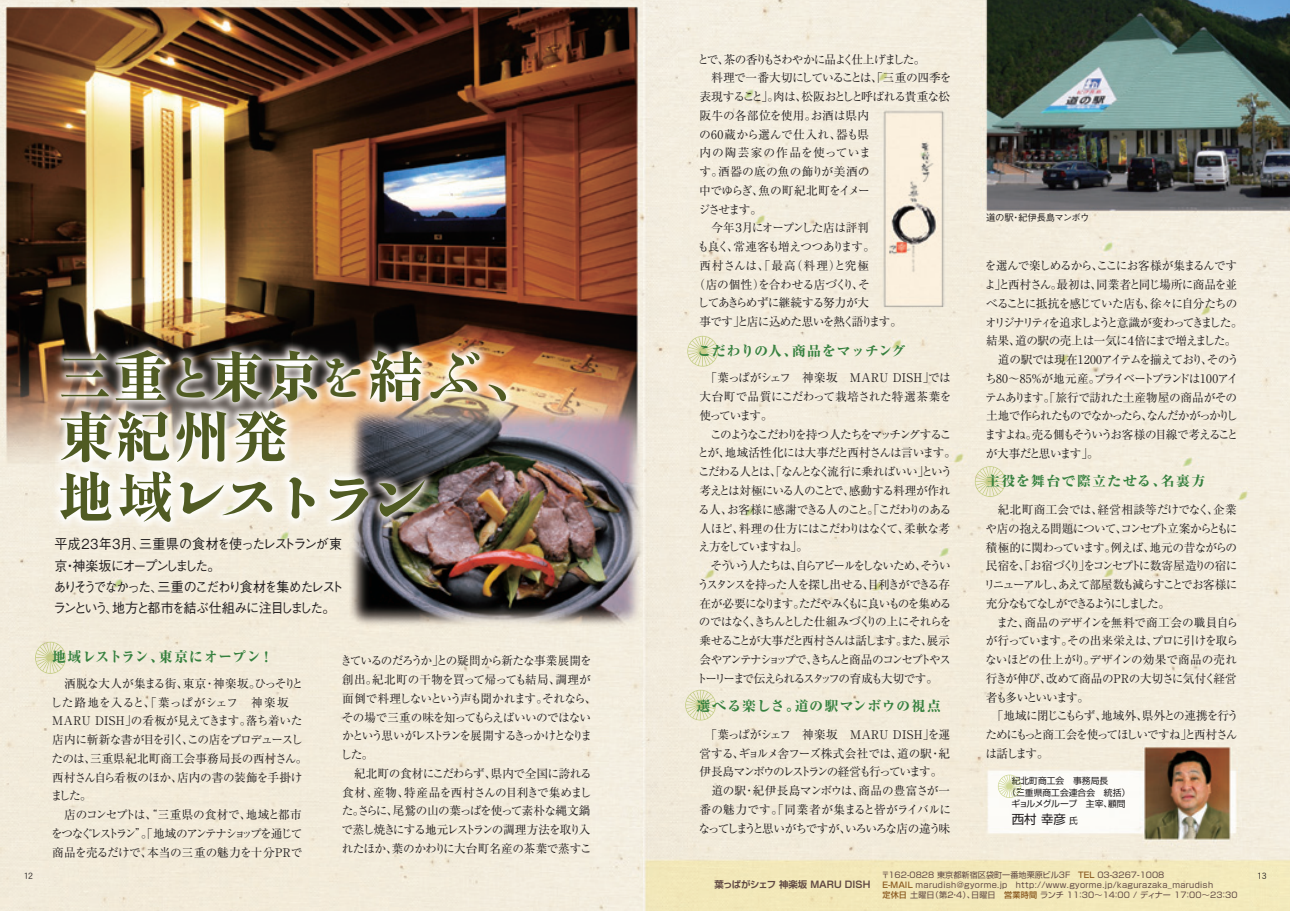
<style>
.page{position:relative;width:1290px;height:911px;background:#fff}
.page>*{position:absolute;margin:0;border:0;box-sizing:border-box;transform-origin:0 0}
.t1{font:59.25px "Shuuei 5 heavy 83 pv RKSJ H";letter-spacing:-.15em;color:#505b23}
.t2{font:55.5px/60px "Ryumin Pro Heavy 90 pv RKSJ H";letter-spacing:.04em;color:#505b23}
.t3{font:14.38px "Ryumin Pro Heavy 90 pv RKSJ H";letter-spacing:.055em;color:#35803e;scale:.96 1}
.t4{font:13.75px/21.2px "Gothic BBB Pro Medium 90 pv RKSJ H";letter-spacing:-.13em;color:#231f20;scale:.95 1}
.t5{font:13.75px "Ryumin Pro Heavy 90 pv RKSJ H";letter-spacing:.085em;color:#35803e}
.t6{font:13.75px "Ryumin Pro Heavy 90 pv RKSJ H";letter-spacing:.03em;color:#35803e}
.t7{font:13.75px "Ryumin Pro Heavy 90 pv RKSJ H";letter-spacing:.11em;color:#35803e}
.t8{font:12.5px "Shin Go Pro Regular 90 pv RKSJ H";color:#231f20}
.t9{font:11.88px/18.8px "Ryumin Pro Regular 90 pv RKSJ H";letter-spacing:-.075em;color:#231f20}
.t10{font:11.88px/18.8px "Ryumin Pro Regular 90 pv RKSJ H";letter-spacing:-.105em;color:#231f20}
.t11{font:11.88px/18.8px "Ryumin Pro Regular 90 pv RKSJ H";letter-spacing:-.045em;color:#231f20}
.t12{font:11.88px/18.8px "Ryumin Pro Regular 90 pv RKSJ H";letter-spacing:-.1em;color:#231f20}
.t13{font:11.88px "Ryumin Pro Regular 90 pv RKSJ H";letter-spacing:-.125em;color:#231f20}
.t14{font:11.88px "Ryumin Pro Regular 90 pv RKSJ H";letter-spacing:-.095em;color:#231f20}
.t15{font:11.88px "Ryumin Pro Regular 90 pv RKSJ H";letter-spacing:.01em;color:#231f20}
.t16{font:11.88px "Ryumin Pro Regular 90 pv RKSJ H";letter-spacing:-.185em;color:#231f20}
.t17{font:11.88px "Ryumin Pro Regular 90 pv RKSJ H";letter-spacing:-.115em;color:#231f20}
.t18{font:11.88px "Ryumin Pro Regular 90 pv RKSJ H";letter-spacing:-.04em;color:#231f20}
.t19{font:11.88px "Ryumin Pro Regular 90 pv RKSJ H";letter-spacing:-.055em;color:#231f20}
.t20{font:11.88px "Ryumin Pro Regular 90 pv RKSJ H";letter-spacing:-.035em;color:#231f20}
.t21{font:11.88px "Ryumin Pro Regular 90 pv RKSJ H";letter-spacing:-.02em;color:#231f20}
.t22{font:11.88px "Ryumin Pro Regular 90 pv RKSJ H";letter-spacing:-.11em;color:#231f20}
.t23{font:11.88px "Ryumin Pro Regular 90 pv RKSJ H";letter-spacing:.04em;color:#231f20}
.t24{font:11.88px "Ryumin Pro Regular 90 pv RKSJ H";letter-spacing:-.01em;color:#231f20}
.t25{font:11.88px "Ryumin Pro Regular 90 pv RKSJ H";letter-spacing:.075em;color:#231f20}
.t26{font:9.38px "Shin Go Pro De Bold 90 pv RKSJ H";letter-spacing:.005em;color:#5f4742}
.t27{font:9.38px "Gothic BBB Pro Medium 90 pv RKSJ H";letter-spacing:-.035em;color:#231f20}
.t28{font:8.75px "Shin Go Pro Regular 90 pv RKSJ H";letter-spacing:.005em;color:#231f20}
.t29{font:8.75px "Shin Go Pro Regular 90 pv RKSJ H";letter-spacing:-.03em;color:#231f20}
.t30{font:8.75px "DFPHS Gothic CID W3";color:#231f20}
.t31{font:8.12px/10px "Shin Go Pro Regular 90 pv RKSJ H";letter-spacing:.025em;color:#5f4742}
.s1{font-family:"Shuuei 5 Bold 83 pv RKSJ H";font-size:49.62px}
.s2{font-family:"Shuuei 5 Bold 83 pv RKSJ H"}
.s3{font-family:"Shuei Min Pro M 90 pv RKSJ H"}
.s4{font-family:"Ryumin Pro Heavy 90 pv RKSJ H";font-size:55.5px}
.s5{color:#0c1501}
.s6{font-size:8.75px}
.s7{font-family:"Shin Go Pro Medium 90 pv RKSJ H";color:#8a591e}
</style>
<div class="page">
<img style="left:0;top:0;width:1290px;height:911px">
<img style="left:687px;top:336px;width:31px;height:31px">
<img style="left:685px;top:689px;width:31px;height:31px">
<img style="left:975px;top:466px;width:30px;height:31px">
<img style="left:998px;top:774px;width:23px;height:24px">
<svg style="left:1012px;top:776px;width:9px;height:20px"></svg>
<img style="left:35px;top:641px;width:31px;height:33px">
<h2 class="t2" style="left:58px;top:342px;width:485px">三重<span class="s1">と</span>東京<span class="s1">を</span>結<span class="s2">ぶ</span><span class="s3">、</span>東紀州発</h2>
<h1 class="t1" style="left:58px;top:461px;width:372px"><span class="s4">地域</span>レストラン</h1>
<p class="t4" style="left:53px;top:532px;width:307px">平成23年３月、三重県の食材を使ったレストランが東京・神楽坂にオープンしました。<br>ありそうでなかった、三重のこだわり食材を集めたレストランという、地方と都市を結ぶ仕組みに注目しました。</p>
<p class="t3" style="left:52px;top:645px;width:232px">地域レストラン、東京にオープン！</p>
<p class="t11" style="left:50px;top:673px;width:259px">　洒脱な大人が集まる街、東京・神楽坂。ひっそりとした路地を入ると、「葉っぱがシェフ　神楽坂　<br>MARU DISH」の看板が見えてきます。落ち着いた店内に斬新な書が目を引く、この店をプロデュースしたのは、三重県紀北町商工会事務局長の西村さん。西村さん自ら看板のほか、店内の書の装飾を手掛けました。<br>　店のコンセプトは、“三重県の食材で、地域と都市をつなぐレストラン”。「地域のアンテナショップを通じて商品を売るだけで、本当の三重の魅力を十分PRで</p>
<p class="t9" style="left:340px;top:650px;width:258px">きているのだろうか」との疑問から新たな事業展開を創出。紀北町の干物を買って帰っても結局、調理が面倒で料理しないという声も聞かれます。それなら、その場で三重の味を知ってもらえばいいのではないかという思いがレストランを展開するきっかけとなりました。<br>　紀北町の食材にこだわらず、県内で全国に誇れる食材、産物、特産品を西村さんの目利きで集めました。さらに、尾鷲の山の葉っぱを使って素朴な縄文鍋で蒸し焼きにする地元レストランの調理方法を取り入れたほか、葉のかわりに大台町名産の茶葉で蒸すこ</p>
<p class="t13" style="left:697px;top:50px;width:230px">とで、茶の香りもさわやかに品よく仕上げました。</p>
<p class="t18" style="left:699px;top:69px;width:254px">　料理で一番大切にしていることは、「三重の四季を</p>
<p class="t9" style="left:699px;top:86px;width:252px">表現すること」。肉は、松阪おとしと呼ばれる貴重な松</p>
<p class="t24" style="left:699px;top:106px;width:171px">阪牛の各部位を使用。お酒は県内</p>
<p class="t15" style="left:699px;top:125px;width:172px">の60蔵から選んで仕入れ、器も県</p>
<p class="t25" style="left:699px;top:144px;width:173px">内の陶芸家の作品を使っていま</p>
<p class="t15" style="left:699px;top:162px;width:172px">す。酒器の底の魚の飾りが美酒の</p>
<p class="t9" style="left:699px;top:180px;width:172px">中でゆらぎ、魚の町紀北町をイメー</p>
<p class="t9" style="left:698px;top:199px;width:65px">ジさせます。</p>
<p class="t22" style="left:699px;top:219px;width:171px">　今年３月にオープンした店は評判</p>
<p class="t14" style="left:697px;top:237px;width:179px">も良く、常連客も増えつつあります。</p>
<p class="t23" style="left:699px;top:256px;width:171px">西村さんは、「最高（料理）と究極</p>
<p class="t21" style="left:694px;top:275px;width:178px">（店の個性）を合わせる店づくり、そ</p>
<p class="t9" style="left:697px;top:293px;width:173px">してあきらめずに継続する努力が大</p>
<p class="t14" style="left:699px;top:312px;width:204px">事です」と店に込めた思いを熱く語ります。</p>
<p class="t6" style="left:697px;top:339px;width:209px">こだわりの人、商品をマッチング</p>
<p class="t10" style="left:696px;top:368px;width:261px;text-indent:9px">「葉っぱがシェフ　神楽坂　MARU DISH」では大台町で品質にこだわって栽培された特選茶葉を使っています。<br>　このようなこだわりを持つ人たちをマッチングすることが、地域活性化には大事だと西村さんは言います。こだわる人とは、「なんとなく流行に乗ればいい」という考えとは対極にいる人のことで、感動する料理が作れる人、お客様に感謝できる人のこと。「こだわりのある人ほど、料理の仕方にはこだわりはなくて、柔軟な考え方をしていますね」。<br>　そういう人たちは、自らアピールをしないため、そういうスタンスを持った人を探し出せる、目利きができる存在が必要になります。ただやみくもに良いものを集めるのではなく、きちんとした仕組みづくりの上にそれらを乗せることが大事だと西村さんは話します。また、展示会やアンテナショップで、きちんと商品のコンセプトやストーリーまで伝えられるスタッフの育成も大切です。</p>
<p class="t5" style="left:696px;top:694px;width:246px">選べる楽しさ。道の駅マンボウの視点</p>
<p class="t9" style="left:698px;top:724px;width:254px;text-indent:7px">「葉っぱがシェフ　神楽坂　MARU DISH」を運営する、ギョルメ舎フーズ株式会社では、道の駅・紀伊長島マンボウのレストランの経営も行っています。　道の駅・紀伊長島マンボウは、商品の豊富さが一番の魅力です。「同業者が集まると皆がライバルになってしまうと思いがちですが、いろいろな店の違う味</p>
<p class="t27" style="left:986px;top:210px;width:105px">道の駅・紀伊長島マンボウ</p>
<p class="t9" style="left:985px;top:256px;width:254px">を選んで楽しめるから、ここにお客様が集まるんです</p>
<p class="t9" style="left:984px;top:274px;width:254px">よ」と西村さん。最初は、同業者と同じ場所に商品を並</p>
<p class="t9" style="left:986px;top:293px;width:253px">べることに抵抗を感じていた店も、徐々に自分たちの</p>
<p class="t16" style="left:985px;top:313px;width:259px">オリジナリティを追求しようと意識が変わってきました。</p>
<p class="t19" style="left:986px;top:331px;width:252px">結果、道の駅の売上は一気に４倍にまで増えました。</p>
<p class="t9" style="left:998px;top:349px;width:243px">道の駅では現在1200アイテムを揃えており、そのう</p>
<p class="t9" style="left:985px;top:368px;width:255px">ち80～85％が地元産。プライベートブランドは100アイ</p>
<p class="t20" style="left:985px;top:388px;width:253px">テムあります。「旅行で訪れた土産物屋の商品がその</p>
<p class="t17" style="left:986px;top:406px;width:253px">土地で作られたものでなかったら、なんだかがっかりし</p>
<p class="t13" style="left:984px;top:425px;width:256px">ますよね。売る側もそういうお客様の目線で考えること</p>
<p class="t14" style="left:986px;top:444px;width:115px">が大事だと思います」。</p>
<p class="t7" style="left:986px;top:470px;width:221px">主役を舞台で際立たせる、名裏方</p>
<p class="t9" style="left:984px;top:499px;width:256px">　紀北町商工会では、経営相談等だけでなく、企業や店の抱える問題について、コンセプト立案からともに積極的に関わっています。例えば、地元の昔ながらの民宿を、「お宿づくり」をコンセプトに数寄屋造りの宿にリニューアルし、あえて部屋数も減らすことでお客様に充分なもてなしができるようにしました。<br>　また、商品のデザインを無料で商工会の職員自らが行っています。その出来栄えは、プロに引けを取らないほどの仕上がり。デザインの効果で商品の売れ行きが伸び、改めて商品のPRの大切さに気付く経営者も多いといいます。</p>
<p class="t12" style="left:985px;top:706px;width:255px;text-indent:6px">「地域に閉じこもらず、地域外、県外との連携を行うためにもっと商工会を使ってほしいですね」と西村さんは話します。</p>
<p class="t28" style="left:1012px;top:773px;width:98px"><span class="s5">紀北</span>町商工会　事務局長</p>
<p class="t28" style="left:1007px;top:785px;width:124px"><span class="s5">（三</span>重県商工会連合会　統括）</p>
<p class="t29" style="left:1011px;top:796px;width:115px">ギョルメグループ　主宰、顧問</p>
<p class="t8" style="left:1012px;top:808px;width:68px">西村 幸彦 <span class="s6">氏</span></p>
<p class="t26" style="left:714px;top:877px;width:157px">葉っぱがシェフ 神楽坂 MARU DISH</p>
<p class="t31" style="left:881px;top:869px;width:358px">〒162-0828 東京都新宿区袋町一番地栗原ビル3F　<span class="s7">TEL</span> 03-3267-1008<br><span class="s7">E-MAIL</span> marudish@gyorme.jp　http://www.gyorme.jp/kagurazaka_marudish<br><span class="s7">定休日</span> 土曜日（第2・4）、日曜日　<span class="s7">営業時間</span> ランチ 11：30～14：00 / ディナー 17：00～23：30</p>
<p class="t30" style="left:23px;top:871px;width:11px">12</p>
<p class="t30" style="left:1257px;top:871px;width:11px">13</p>
</div>
